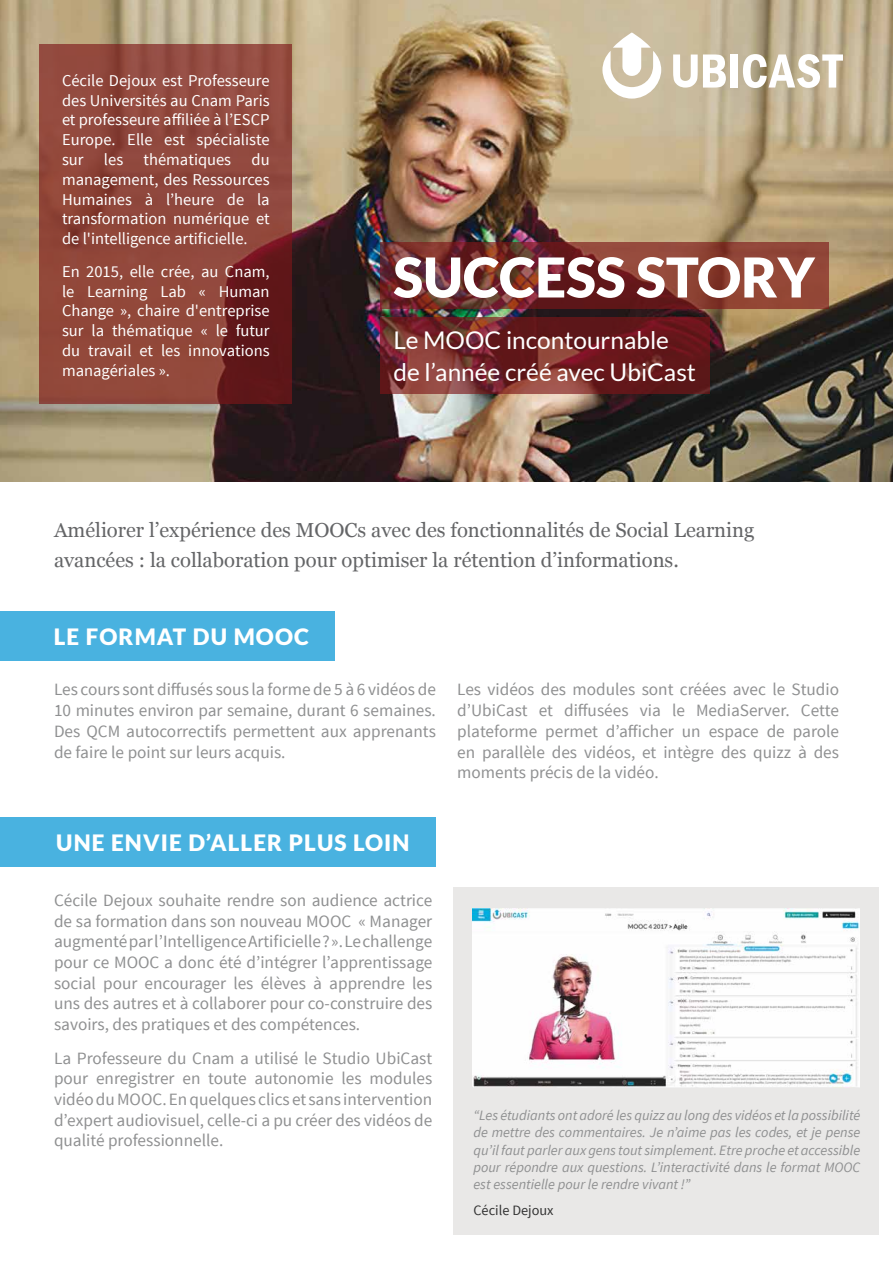
<style>
.page{position:relative;width:893px;height:1263px;background:#fff}
.page>*{position:absolute;margin:0;border:0;box-sizing:border-box;transform-origin:0 0}
.t1{font:900 54.9px "Lato";color:#fff}
.t2{font:24.45px/31.2px "Lato";color:#fff}
.t3{font:900 22.5px "Lato";letter-spacing:.05em;color:#fff}
.t4{font:20.25px/30.3px "Georgia";color:#646567}
.t5{font:17.25px/20.7px "Source Sans Pro";color:#8f9091;text-align:justify}
.t6{font:16.5px/19.8px "Source Sans Pro";color:#fff;text-align:justify}
.t7{font:italic 14.25px/17.1px "Source Sans Pro";color:#8f9091;text-align:justify}
.t8{font:14.25px "Source Sans Pro";color:#333}
</style>
<div class="page">
<img style="left:0;top:0;width:893px;height:482px">
<div style="left:730px;top:54px;width:8px;height:34px;background:#fff"></div>
<svg style="left:743px;top:54px;width:100px;height:34px"></svg>
<svg style="left:673px;top:54px;width:53px;height:34px"></svg>
<svg style="left:602px;top:32px;width:59px;height:67px"></svg>
<div style="left:453px;top:888px;width:426px;height:347px;background:#e9e8e7"></div>
<svg style="left:380px;top:317px;width:329px;height:76px"></svg>
<svg style="left:380px;top:242px;width:448px;height:66px"></svg>
<div style="left:0;top:817px;width:435px;height:50px;background:#49b2e0"></div>
<div style="left:0;top:611px;width:334px;height:49px;background:#49b2e0"></div>
<img style="left:472px;top:908px;width:387px;height:180px">
<svg style="left:40px;top:45px;width:252px;height:359px;fill:#91483b"></svg>
<p class="t6" style="left:62px;top:71px;width:209px">Cécile Dejoux est Professeure des Universités au Cnam Paris et professeure affiliée à l’ESCP Europe. Elle est spécialiste sur les thématiques du management, des Ressources Humaines à l’heure de la transformation numérique et de l'intelligence artificielle.</p>
<p class="t6" style="left:62px;top:262px;width:209px">En 2015, elle crée, au Cnam, le Learning Lab « Human Change », chaire d'entreprise sur la thématique « le futur du travail et les innovations managériales ».</p>
<h1 class="t1" style="left:393px;top:245px;width:423px">SUCCESS STORY</h1>
<h2 class="t2" style="left:394px;top:325px;width:304px">Le MOOC incontournable de l’année créé avec UbiCast</h2>
<p class="t4" style="left:54px;top:514px;width:702px">Améliorer l’expérience des MOOCs avec des fonctionnalités de Social Learning avancées : la collaboration pour optimiser la rétention d’informations.</p>
<h3 class="t3" style="left:54px;top:623px;width:257px">LE FORMAT DU MOOC</h3>
<p class="t5" style="left:54px;top:680px;width:383px">Les cours sont diffusés sous la forme de 5 à 6 vidéos de 10 minutes environ par semaine, durant 6 semaines.<br>Des QCM autocorrectifs permettent aux apprenants de faire le point sur leurs acquis.</p>
<p class="t5" style="left:457px;top:680px;width:383px">Les vidéos des modules sont créées avec le Studio d’UbiCast et diffusées via le MediaServer. Cette plateforme permet d’afficher un espace de parole en parallèle des vidéos, et intègre des quizz à des moments précis de la vidéo.</p>
<h3 class="t3" style="left:56px;top:830px;width:355px">UNE ENVIE D’ALLER PLUS LOIN</h3>
<p class="t5" style="left:54px;top:890px;width:380px">Cécile Dejoux souhaite rendre son audience actrice de sa formation dans son nouveau MOOC « Manager augmenté par l’Intelligence Artificielle ? ». Le challenge pour ce MOOC a donc été d’intégrer l’apprentissage social pour encourager les élèves à apprendre les uns des autres et à collaborer pour co-construire des savoirs, des pratiques et des compétences.</p>
<p class="t5" style="left:54px;top:1048px;width:380px">La Professeure du Cnam a utilisé le Studio UbiCast pour enregistrer en toute autonomie les modules vidéo du MOOC. En quelques clics et sans intervention d’expert audiovisuel, celle-ci a pu créer des vidéos de qualité professionnelle.</p>
<p class="t7" style="left:473px;top:1107px;width:388px">“Les étudiants ont adoré les quizz au long des vidéos et la possibilité de mettre des commentaires. Je n’aime pas les codes, et je pense qu’il faut parler aux gens tout simplement. Etre proche et accessible pour répondre aux questions. L’interactivité dans le format MOOC est essentielle pour le rendre vivant !”</p>
<p class="t8" style="left:473px;top:1201px;width:82px">Cécile Dejoux</p>
</div>
